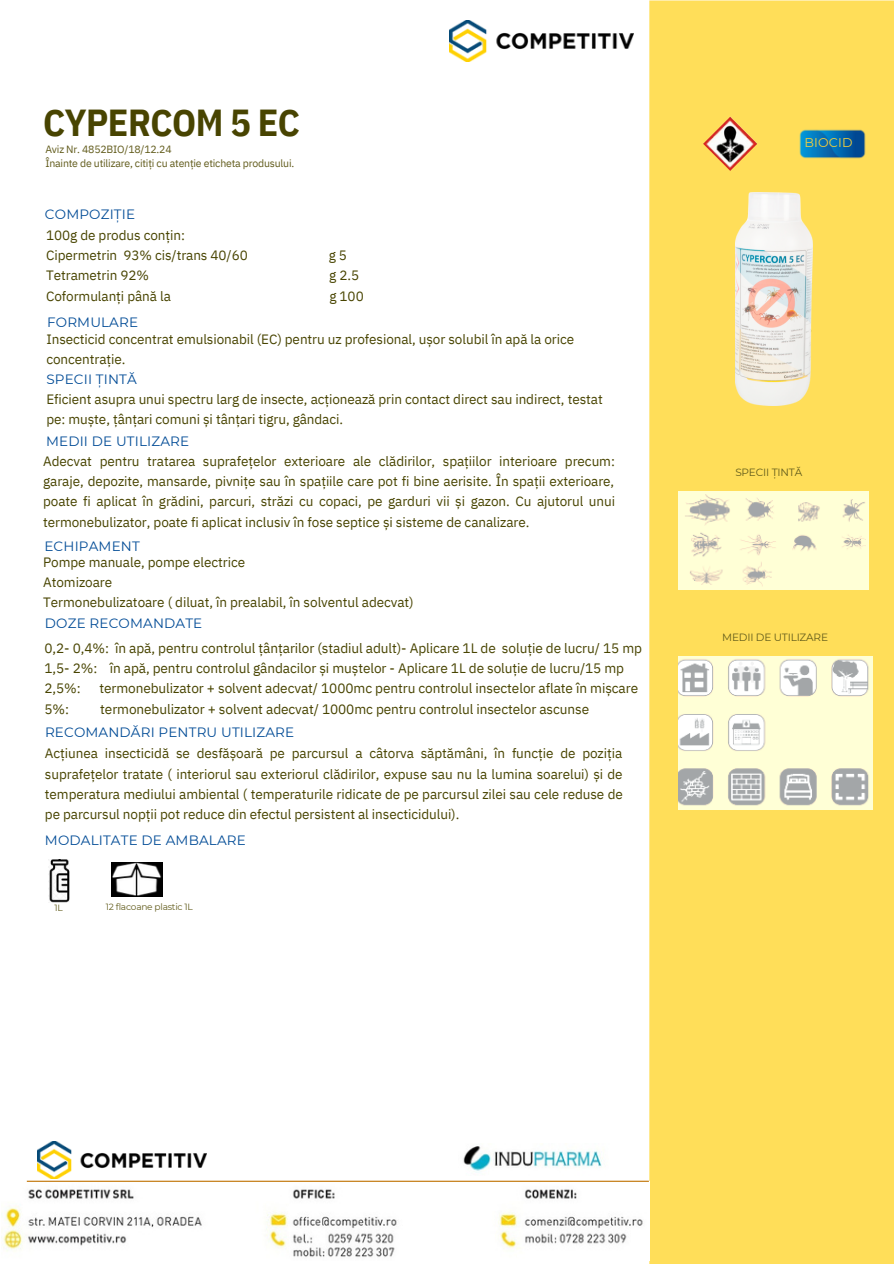
<style>
.page{position:relative;width:894px;height:1264px;background:#fff}
.page>*{position:absolute;margin:0;border:0;box-sizing:border-box;transform-origin:0 0}
.t1{font:700 37.5px "IBM Plex Sans Cond";letter-spacing:-.015em;color:#484401}
.t2{font:13.65px/20.2px "IBM Plex Sans";letter-spacing:-.005em;color:#484401}
.t3{font:13.5px/20.2px "IBM Plex Sans";letter-spacing:-.005em;color:#484401}
.t4{font:13.5px "Montserrat";letter-spacing:.01em;color:#004b96}
.t5{font:12.6px "Montserrat";letter-spacing:.01em;color:#f6cf39}
.t6{font:10.5px/14px "IBM Plex Sans";letter-spacing:-.02em;color:#615b1b}
.t7{font:10.5px "Montserrat";letter-spacing:-.02em;color:#615b1b}
.t8{font:9px "Montserrat";letter-spacing:-.025em;color:#615b1b}
</style>
<div class="page">
<div style="left:649px;top:0;width:244px;height:1263px;background:#ffde59"></div>
<img style="left:449px;top:21px;width:184px;height:40px">
<img style="left:703px;top:117px;width:54px;height:54px">
<img style="left:799px;top:129px;width:67px;height:30px">
<img style="left:3px;top:1181px;width:645px;height:76px">
<img style="left:48px;top:860px;width:22px;height:42px">
<img style="left:111px;top:862px;width:52px;height:34px">
<img style="left:678px;top:491px;width:190px;height:98px">
<img style="left:678px;top:656px;width:193px;height:153px">
<hr style="left:27px;top:1180px;width:621px;height:1px;background:#bf7100">
<img style="left:38px;top:1141px;width:169px;height:37px">
<img style="left:735px;top:192px;width:76px;height:213px">
<img style="left:463px;top:1146px;width:140px;height:27px">
<h1 class="t1" style="left:43px;top:98px;width:258px">CYPERCOM 5 EC</h1>
<p class="t6" style="left:45px;top:142px;width:250px">Aviz Nr. 4852BIO/18/12.24<br>Înainte de utilizare, citiți cu atenție eticheta produsului.</p>
<p class="t4" style="left:45px;top:206px;width:92px">COMPOZIȚIE</p>
<p class="t3" style="left:46px;top:225px;width:203px">100g de produs conțin:<br>Cipermetrin 93% cis/trans 40/60</p>
<p class="t3" style="left:328px;top:245px;width:20px">g5</p>
<p class="t3" style="left:46px;top:265px;width:104px">Tetrametrin 92%</p>
<p class="t3" style="left:329px;top:265px;width:31px">g 2.5</p>
<p class="t3" style="left:46px;top:285px;width:126px">Coformulanți până la</p>
<p class="t3" style="left:329px;top:285px;width:36px">g 100</p>
<p class="t4" style="left:47px;top:314px;width:92px">FORMULARE</p>
<p class="t3" style="left:46px;top:328px;width:529px">Insecticid concentrat emulsionabil (EC) pentru uz profesional, ușor solubil în apă la orice concentrație.</p>
<p class="t4" style="left:46px;top:371px;width:92px">SPECII ȚINTĂ</p>
<p class="t3" style="left:46px;top:388px;width:557px">Eficient asupra unui spectru larg de insecte, acționează prin contact direct sau indirect, testat pe: muște, țânțari comuni și tânțari tigru, gândaci.</p>
<p class="t4" style="left:46px;top:433px;width:144px">MEDII DE UTILIZARE</p>
<p class="t3" style="left:43px;top:451px;width:573px;text-align:justify">Adecvat pentru tratarea suprafețelor exterioare ale clădirilor, spațiilor interioare precum: garaje, depozite, mansarde, pivnițe sau în spațiile care pot fi bine aerisite. În spații exterioare, poate fi aplicat în grădini, parcuri, străzi cu copaci, pe garduri vii și gazon. Cu ajutorul unui termonebulizator, poate fi aplicat inclusiv în fose septice și sisteme de canalizare.</p>
<p class="t4" style="left:44px;top:538px;width:97px">ECHIPAMENT</p>
<p class="t3" style="left:43px;top:551px;width:372px">Pompe manuale, pompe electrice<br>Atomizoare<br>Termonebulizatoare ( diluat, în prealabil, în solventul adecvat)</p>
<p class="t4" style="left:45px;top:615px;width:159px">DOZE RECOMANDATE</p>
<p class="t2" style="left:44px;top:637px;width:599px">0,2- 0,4%: în apă, pentru controlul țânțarilor (stadiul adult)- Aplicare 1L de soluție de lucru/ 15 mp<br>1,5- 2%: în apă, pentru controlul gândacilor și muștelor - Aplicare 1L de soluție de lucru/15 mp<br>2,5%:</p>
<p class="t2" style="left:99px;top:678px;width:540px">termonebulizator + solvent adecvat/ 1000mc pentru controlul insectelor aflate în mișcare</p>
<p class="t2" style="left:44px;top:698px;width:26px">5%:</p>
<p class="t2" style="left:100px;top:698px;width:490px">termonebulizator + solvent adecvat/ 1000mc pentru controlul insectelor ascunse</p>
<p class="t4" style="left:45px;top:724px;width:251px">RECOMANDĂRI PENTRU UTILIZARE</p>
<p class="t3" style="left:45px;top:743px;width:579px;text-align:justify">Acțiunea insecticidă se desfășoară pe parcursul a câtorva săptămâni, în funcție de poziția suprafețelor tratate ( interiorul sau exteriorul clădirilor, expuse sau nu la lumina soarelui) și de temperatura mediului ambiental ( temperaturile ridicate de pe parcursul zilei sau cele reduse de pe parcursul nopții pot reduce din efectul persistent al insecticidului).</p>
<p class="t4" style="left:45px;top:831px;width:202px">MODALITATE DE AMBALARE</p>
<p class="t8" style="left:54px;top:902px;width:10px">1L</p>
<p class="t8" style="left:106px;top:900px;width:88px">12 flacoane plastic 1L</p>
<p class="t5" style="left:804px;top:135px;width:50px">BIOCID</p>
<p class="t7" style="left:735px;top:466px;width:68px">SPECII ȚINTĂ</p>
<p class="t7" style="left:722px;top:631px;width:107px">MEDII DE UTILIZARE</p>
</div>
